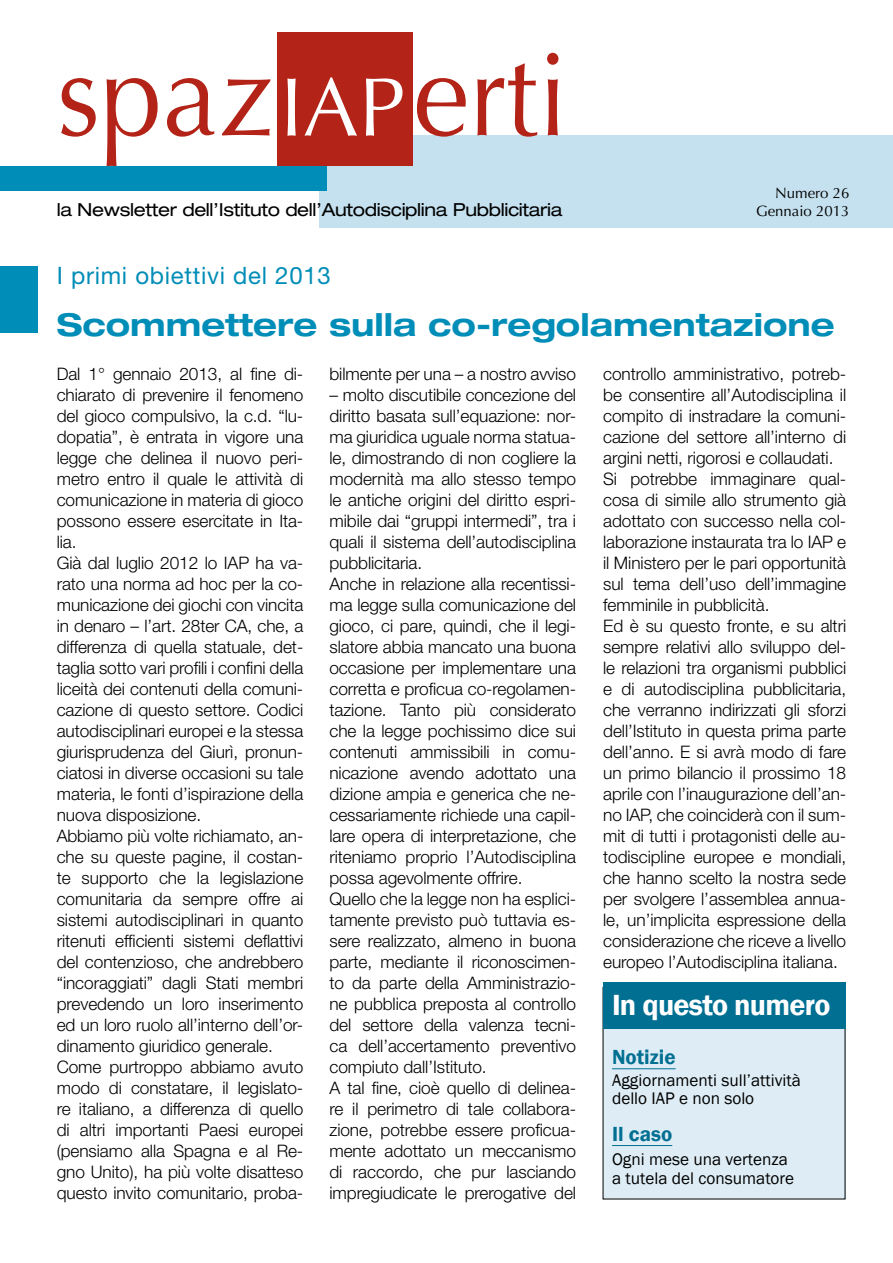
<style>
.page{position:relative;width:893px;height:1263px;background:#fff}
.page>*{position:absolute;margin:0;border:0;box-sizing:border-box;transform-origin:0 0}
.t1{font:117.6px "Optima LT Std";color:#b32317;scale:.95 1}
.t2{font:700 expanded 31.5px "Helvetica Neue LT Std";color:#008db7}
.t3{font:600 30px "Franklin Gothic";letter-spacing:-.025em;color:#fff}
.t4{font:24px "Helvetica Neue LT Std";letter-spacing:.03em;color:#008db7}
.t5{font:600 21px "Franklin Gothic";color:#006f92}
.t6{font:expanded 18px "Helvetica Neue LT Std";letter-spacing:-.02em;color:#000}
.t7{font:300 17.25px/21px "Helvetica Neue LT Std";letter-spacing:-.005em;color:#000}
.t8{font:17.25px/18px "Franklin Gothic";color:#000}
.t9{font:15px/18px "Optima LT Std";color:#000;text-align:right}
</style>
<div class="page">
<div style="left:319px;top:135px;width:574px;height:92px;background:#c5e0ee"></div>
<div style="left:277px;top:33px;width:136px;height:133px;background:#b32317"></div>
<svg style="left:287px;top:77px;width:115px;height:59px"></svg>
<div style="left:0;top:166px;width:326px;height:24px;background:#008db7"></div>
<div style="left:0;top:266px;width:37px;height:66px;background:#008db7"></div>
<div style="left:603px;top:987px;width:242px;height:212px;background:#deedf5"></div>
<div style="left:603px;top:982px;width:242px;height:46px;background:#006f92"></div>
<hr style="left:612px;top:1068px;width:64px;height:1px;background:#006f92">
<hr style="left:612px;top:1145px;width:60px;height:1px;background:#006f92">
<h1 class="t1" style="left:413px;top:27px;width:165px">erti</h1>
<h1 class="t1" style="left:57px;top:27px;width:230px">spaz</h1>
<p class="t6" style="left:57px;top:199px;width:507px">la Newsletter dell’Istituto dell’Autodisciplina Pubblicitaria</p>
<p class="t9" style="left:756px;top:184px;width:95px">Numero 26<br>Gennaio 2013</p>
<h3 class="t4" style="left:57px;top:261px;width:276px">I primi obiettivi del 2013</h3>
<h2 class="t2" style="left:57px;top:305px;width:779px">Scommettere sulla co-regolamentazione</h2>
<p class="t7" style="left:57px;top:363px;width:248px">Dal 1° gennaio 2013, al fine di&shy;chiarato di prevenire il fenomeno del gioco compulsivo, la c.d. “lu&shy;dopatia”, è entrata in vigore una legge che delinea il nuovo peri&shy;metro entro il quale le attività di comunicazione in materia di gioco possono essere esercitate in Ita&shy;lia.<br>Già dal luglio 2012 lo IAP ha va&shy;rato una norma ad hoc per la co&shy;municazione dei giochi con vincita in denaro – l’art. 28ter CA, che, a differenza di quella statuale, det&shy;taglia sotto vari profili i confini della liceità dei contenuti della comuni&shy;cazione di questo settore. Codici autodisciplinari europei e la stessa giurisprudenza del Giurì, pronun&shy;ciatosi in diverse occasioni su tale materia, le fonti d’ispirazione della nuova disposizione.<br>Abbiamo più volte richiamato, an&shy;che su queste pagine, il costan&shy;te supporto che la legislazione comunitaria da sempre offre ai sistemi autodisciplinari in quanto ritenuti efficienti sistemi deflattivi del contenzioso, che andrebbero “incoraggiati” dagli Stati membri prevedendo un loro inserimento ed un loro ruolo all’interno dell’or&shy;dinamento giuridico generale.<br>Come purtroppo abbiamo avuto modo di constatare, il legislato&shy;re italiano, a differenza di quello di altri importanti Paesi europei (pensiamo alla Spagna e al Re&shy;gno Unito), ha più volte disatteso questo invito comunitario, proba-</p>
<p class="t7" style="left:329px;top:363px;width:248px">bilmente per una – a nostro avviso</p>
<p class="t7" style="left:603px;top:363px;width:245px">controllo amministrativo, potreb&shy;be consentire all’Autodisciplina il compito di instradare la comuni&shy;cazione del settore all’interno di argini netti, rigorosi e collaudati.<br>Si potrebbe immaginare qual&shy;cosa di simile allo strumento già adottato con successo nella col&shy;laborazione instaurata tra lo IAP e il Ministero per le pari opportunità sul tema dell’uso dell’immagine femminile in pubblicità.<br>Ed è su questo fronte, e su altri sempre relativi allo sviluppo del&shy;le relazioni tra organismi pubblici e di autodisciplina pubblicitaria, che verranno indirizzati gli sforzi dell’Istituto in questa prima parte dell’anno. E si avrà modo di fare un primo bilancio il prossimo 18 aprile con l’inaugurazione dell’an&shy;no IAP, che coinciderà con il sum&shy;mit di tutti i protagonisti delle au&shy;todiscipline europee e mondiali, che hanno scelto la nostra sede per svolgere l’assemblea annua&shy;le, un’implicita espressione della considerazione che riceve a livello europeo l’Autodisciplina italiana.</p>
<h3 class="t3" style="left:612px;top:986px;width:220px">In questo numero</h3>
<p class="t5" style="left:612px;top:1044px;width:65px">Notizie</p>
<p class="t8" style="left:612px;top:1072px;width:190px">Aggiornamenti sull’attività dello IAP e non solo</p>
<p class="t5" style="left:612px;top:1121px;width:62px">Il caso</p>
<p class="t8" style="left:612px;top:1149px;width:184px;line-height:19.5px">Ogni mese una vertenza a tutela del consumatore</p>
<p class="t7" style="left:329px;top:384px;width:248px">– molto discutibile concezione del diritto basata sull’equazione: nor&shy;ma giuridica uguale norma statua&shy;le, dimostrando di non cogliere la modernità ma allo stesso tempo le antiche origini del diritto espri&shy;mibile dai “gruppi intermedi”, tra i quali il sistema dell’autodisciplina pubblicitaria.<br>Anche in relazione alla recentissi&shy;ma legge sulla comunicazione del gioco, ci pare, quindi, che il legi&shy;slatore abbia mancato una buona occasione per implementare una corretta e proficua co-regolamen&shy;tazione. Tanto più considerato che la legge pochissimo dice sui contenuti ammissibili in comu&shy;nicazione avendo adottato una dizione ampia e generica che ne&shy;cessariamente richiede una capil&shy;lare opera di interpretazione, che riteniamo proprio l’Autodisciplina possa agevolmente offrire.<br>Quello che la legge non ha esplici&shy;tamente previsto può tuttavia es&shy;sere realizzato, almeno in buona parte, mediante il riconoscimen&shy;to da parte della Amministrazio&shy;ne pubblica preposta al controllo del settore della valenza tecni&shy;ca dell’accertamento preventivo compiuto dall’Istituto.<br>A tal fine, cioè quello di delinea&shy;re il perimetro di tale collabora&shy;zione, potrebbe essere proficua&shy;mente adottato un meccanismo di raccordo, che pur lasciando impregiudicate le prerogative del</p>
</div>
